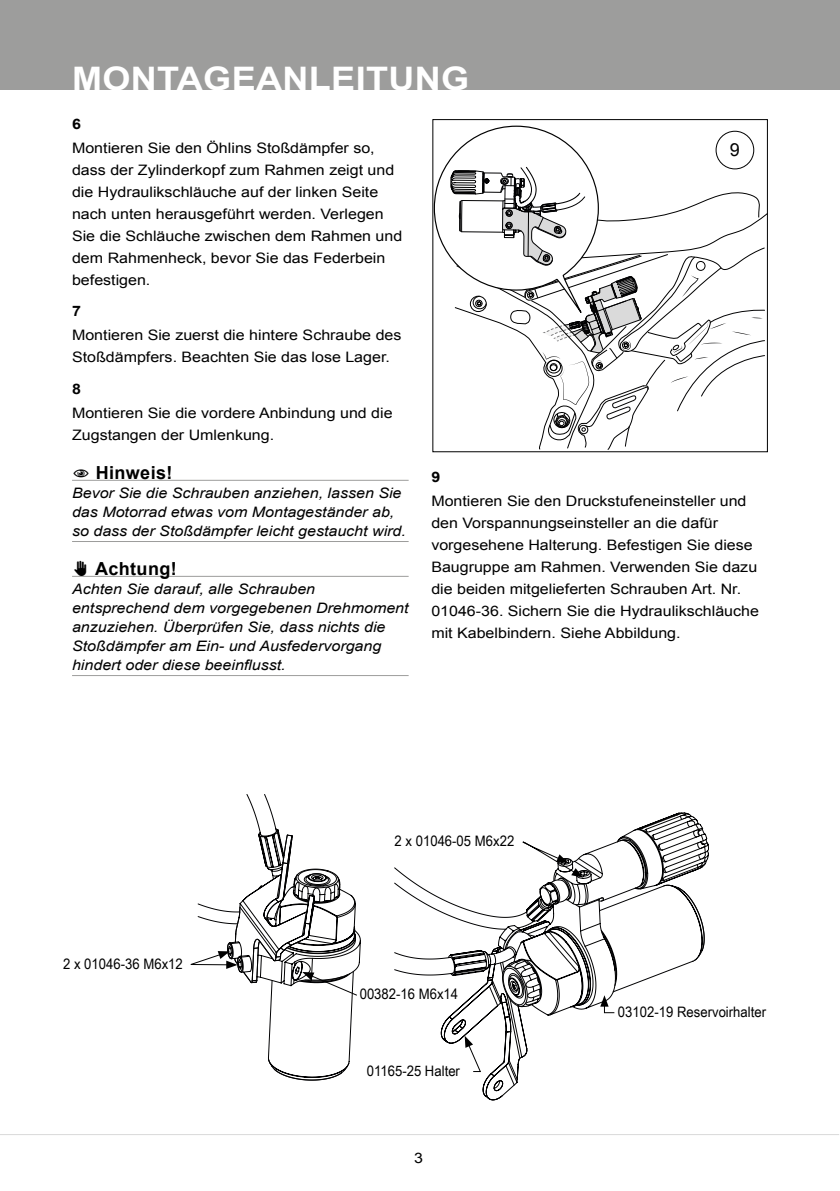
<style>
.page{position:relative;width:840px;height:1191px;background:#fff}
.page>*{position:absolute;margin:0;border:0;box-sizing:border-box;transform-origin:0 0}
.t1{font:700 32.4px "Arial";letter-spacing:.01em;color:#fff;scale:1.11 1}
.t2{font:700 18px "Arial";color:#000}
.t3{font:18px "Arial";color:#000}
.t4{font:14.4px/22px "Arial";color:#000;scale:1.11 1}
.t5{font:italic 14.4px/19px "Arial";color:#000;scale:1.11 1}
.t6{font:14.4px "Arial Narrow";color:#000;scale:1.11 1}
.t7{font:700 14.4px "Arial";color:#000;scale:1.11 1}
</style>
<div class="page">
<div style="left:0;top:0;width:839px;height:90px;background:#9d9d9c"></div>
<hr style="left:0;top:1134px;width:838px;height:1px;background:#dadada">
<hr style="left:72px;top:480px;width:336px;height:1px;background:#9d9d9c">
<hr style="left:72px;top:541px;width:336px;height:1px;background:#9d9d9c">
<hr style="left:72px;top:576px;width:336px;height:1px;background:#9d9d9c">
<hr style="left:72px;top:675px;width:336px;height:1px;background:#9d9d9c">
<svg style="left:434px;top:125px;width:331px;height:325px"></svg>
<div style="left:715px;top:131px;width:38px;height:38px;background:#fff;border-radius:50%"></div>
<div style="left:715px;top:131px;width:38px;height:38px;border:1px solid #000;border-radius:50%"></div>
<svg style="left:302px;top:812px;width:405px;height:273px"></svg>
<svg style="left:190px;top:794px;width:455px;height:286px"></svg>
<h1 class="t1" style="left:72px;top:57px;width:359px">MONTAGEANLEITUNG</h1>
<p class="t7" style="left:72px;top:114px;width:10px">6</p>
<p class="t4" style="left:72px;top:137px;width:299px">Montieren Sie den Öhlins Stoßdämpfer so, dass der Zylinderkopf zum Rahmen zeigt und die Hydraulikschläuche auf der linken Seite nach unten herausgeführt werden. Verlegen Sie die Schläuche zwischen dem Rahmen und dem Rahmenheck, bevor Sie das Federbein befestigen.</p>
<p class="t7" style="left:72px;top:301px;width:10px">7</p>
<p class="t4" style="left:72px;top:324px;width:298px">Montieren Sie zuerst die hintere Schraube des<br>Stoßdämpfers. Beachten Sie das lose Lager.</p>
<p class="t7" style="left:72px;top:379px;width:10px">8</p>
<p class="t4" style="left:72px;top:402px;width:290px">Montieren Sie die vordere Anbindung und die<br>Zugstangen der Umlenkung.</p>
<p class="t2" style="left:109px;top:460px;width:65px">HINWEIS!</p>
<p class="t5" style="left:72px;top:483px;width:302px">Bevor Sie die Schrauben anziehen, lassen Sie das Motorrad etwas vom Montageständer ab, so dass der Stoßdämpfer leicht gestaucht wird.</p>
<p class="t2" style="left:72px;top:556px;width:28px">✋✋ACHTUNG!</p>
<p class="t5" style="left:72px;top:579px;width:304px">Achten Sie darauf, alle Schrauben entsprechend dem vorgegebenen Drehmoment anzuziehen. Überprüfen Sie, dass nichts die Stoßdämpfer am Ein- und Ausfedervorgang hindert oder diese beeinflusst.</p>
<p class="t3" style="left:729px;top:138px;width:12px">9</p>
<p class="t7" style="left:431px;top:467px;width:10px">9</p>
<p class="t4" style="left:431px;top:490px;width:296px">Montieren Sie den Druckstufeneinsteller und den Vorspannungseinsteller an die dafür vorgesehene Halterung. Befestigen Sie diese Baugruppe am Rahmen. Verwenden Sie dazu die beiden mitgelieferten Schrauben Art. Nr.<br>01046-36. Sichern Sie die Hydraulikschläuche mit Kabelbindern. Siehe Abbildung.</p>
<p class="t6" style="left:63px;top:953px;width:109px">2 x 01046-36 M6x12</p>
<p class="t6" style="left:394px;top:830px;width:109px">2 x 01046-05 M6x22</p>
<p class="t6" style="left:359px;top:983px;width:90px">00382-16 M6x14</p>
<p class="t6" style="left:366px;top:1060px;width:85px">01165-25 Halter</p>
<p class="t4" style="left:414px;top:1147px;width:10px">3</p>
<p class="t6" style="left:617px;top:1001px;width:135px">03102-19 Reservoirhalter</p>
</div>
